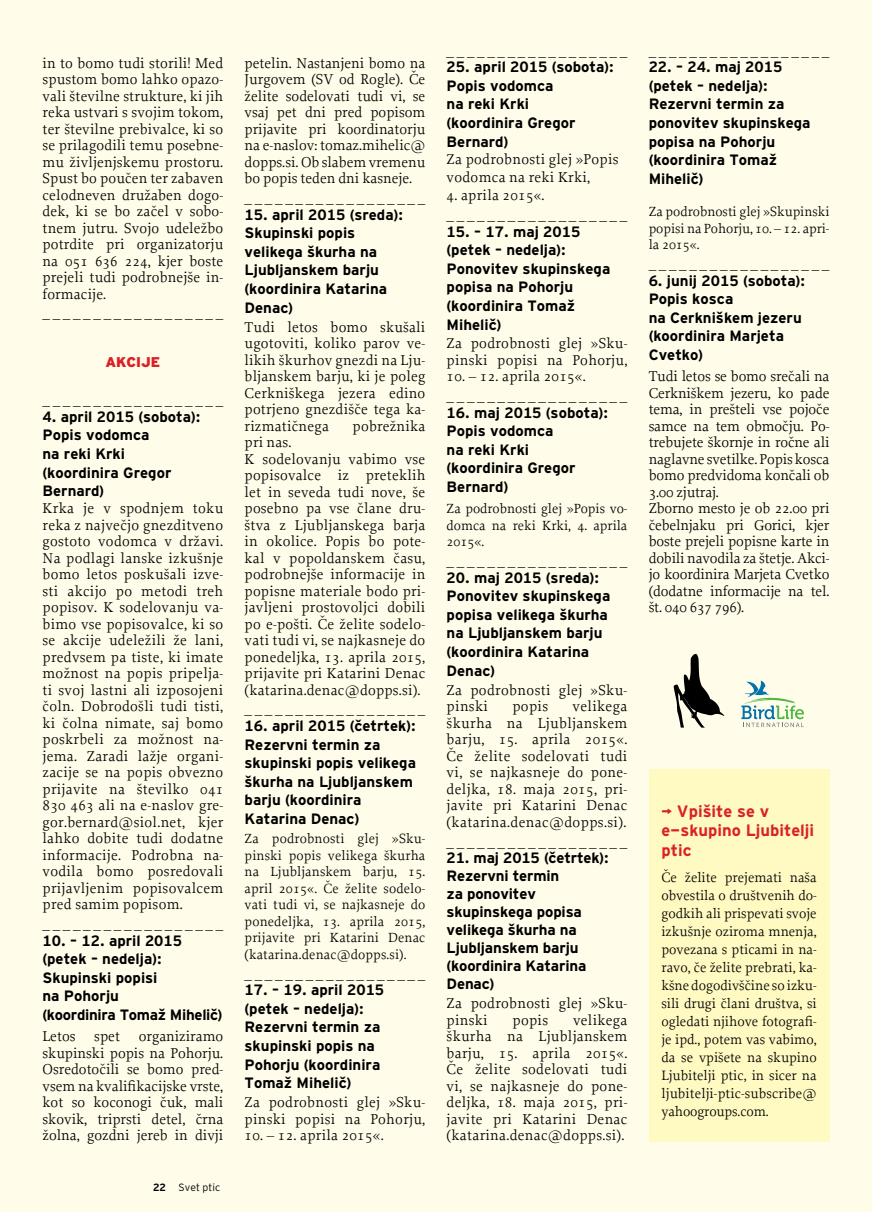
<style>
.page{position:relative;width:872px;height:1212px;background:#fff}
.page>*{position:absolute;margin:0;border:0;box-sizing:border-box;transform-origin:0 0}
.t1{font:700 16.5px/19.5px "Interstate Bold Mono CE";color:#da2128}
.t2{font:15px/16.5px "Proforma";letter-spacing:.015em;color:#000}
.t3{font:700 15px/18.6px "Interstate Bold Mono CE";color:#000}
.t4{font:15px/16.5px "Proforma";letter-spacing:-.01em;color:#000}
.t5{font:14.25px/18px "Proforma";letter-spacing:.005em;color:#000;text-align:justify}
.t6{font:900 14.1px "Interstate Black Mono CE";color:#da2128}
.t7{font:13.95px/16.5px "Proforma";color:#000;text-align:justify}
.t8{font:300 10.5px "Interstate Light Mono CE";color:#000}
.s1{font-family:"Interstate Bold Mono CE";font-weight:700}
</style>
<div class="page">
<div style="left:0;top:0;width:871px;height:1212px;background:#fffde9"></div>
<svg style="left:871px;top:0;width:1px;height:1212px"></svg>
<svg style="left:741px;top:681px;width:63px;height:46px"></svg>
<svg style="left:673px;top:654px;width:51px;height:74px"></svg>
<div style="left:648px;top:769px;width:181px;height:373px;background:#fffac2"></div>
<p class="t2" style="left:43px;top:54px;width:182px;text-align:justify">in to bomo tudi storili! Med spustom bomo lahko opazo&shy;vali številne strukture, ki jih reka ustvari s svojim tokom, ter številne prebivalce, ki so se prilagodili temu posebne&shy;mu življenjskemu prostoru.<br>Spust bo poučen ter zabaven celodneven družaben dogo&shy;dek, ki se bo začel v sobo&shy;tnem jutru. Svojo udeležbo potrdite pri organizatorju na 051 636 224, kjer boste prejeli tudi podrobnejše in&shy;formacije.</p>
<p class="t2" style="left:43px;top:303px;width:182px">_ _ _ _ _ _ _ _ _ _ _ _ _ _ _ _ _ _</p>
<p class="t6" style="left:105px;top:354px;width:56px">AKCIJE</p>
<p class="t2" style="left:43px;top:390px;width:182px">_ _ _ _ _ _ _ _ _ _ _ _ _ _ _ _ _ _</p>
<p class="t3" style="left:43px;top:407px;width:159px">4. april 2015 (sobota):<br>Popis vodomca<br>na reki Krki (koordinira Gregor<br>Bernard)</p>
<p class="t2" style="left:43px;top:500px;width:182px">Krka je v spodnjem toku reka z največjo gnezditveno gostoto vodomca v državi.<br>Na podlagi lanske izkušnje bomo letos poskušali izve&shy;sti akcijo po metodi treh popisov. K sodelovanju va&shy;bimo vse popisovalce, ki so se akcije udeležili že lani, predvsem pa tiste, ki imate možnost na popis pripelja&shy;ti svoj lastni ali izposojeni čoln. Dobrodošli tudi tisti, ki čolna nimate, saj bomo poskrbeli za možnost na&shy;jema. Zaradi lažje organi&shy;zacije se na popis obvezno prijavite na številko 041<br>830 463 ali na e-naslov gre&shy;gor.bernard@siol.net, kjer lahko dobite tudi dodatne informacije. Podrobna na&shy;vodila bomo posredovali prijavljenim popisovalcem pred samim popisom.<br>_ _ _ _ _ _ _ _ _ _ _ _ _ _ _ _ _ _</p>
<p class="t3" style="left:43px;top:931px;width:182px">10. – 12. april 2015 (petek – nedelja):<br>Skupinski popisi<br>na Pohorju<br>(koordinira Tomaž Mihelič)</p>
<p class="t2" style="left:43px;top:1028px;width:182px;text-align:justify">Letos spet organiziramo skupinski popis na Pohorju.<br>Osredotočili se bomo pred&shy;vsem na kvalifikacijske vrste, kot so koconogi čuk, mali skovik, triprsti detel, črna žolna, gozdni jereb in divji</p>
<p class="t8" style="left:153px;top:1181px;width:69px"><span class="s1">22</span> Svet ptic</p>
<p class="t2" style="left:244px;top:54px;width:182px;text-align:justify">petelin. Nastanjeni bomo na Jurgovem (SV od Rogle). Če želite sodelovati tudi vi, se vsaj pet dni pred popisom prijavite pri koordinatorju na e-naslov: tomaz.mihelic@ dopps.si. Ob slabem vremenu bo popis teden dni kasneje.</p>
<p class="t2" style="left:244px;top:188px;width:182px">_ _ _ _ _ _ _ _ _ _ _ _ _ _ _ _ _ _</p>
<p class="t3" style="left:244px;top:205px;width:160px">15. april 2015 (sreda):<br>Skupinski popis velikega škurha na<br>Ljubljanskem barju (koordinira Katarina<br>Denac)</p>
<p class="t2" style="left:244px;top:318px;width:182px;text-align:justify">Tudi letos bomo skušali ugotoviti, koliko parov ve&shy;likih škurhov gnezdi na Lju&shy;bljanskem barju, ki je poleg Cerkniškega jezera edino potrjeno gnezdišče tega ka&shy;rizmatičnega</p>
<p class="t2" style="left:352px;top:417px;width:74px">pobrežnika</p>
<p class="t2" style="left:244px;top:434px;width:182px">pri nas.<br>K sodelovanju vabimo vse popisovalce iz preteklih let in seveda tudi nove, še posebno pa vse člane dru&shy;štva z Ljubljanskega barja in okolice. Popis bo pote&shy;kal v popoldanskem času, podrobnejše informacije in popisne materiale bodo pri&shy;javljeni prostovoljci dobili po e-pošti. Če želite sodelo&shy;vati tudi vi, se najkasneje do ponedeljka, 13. aprila 2015, prijavite pri Katarini Denac (katarina.denac@dopps.si). _ _ _ _ _ _ _ _ _ _ _ _ _ _ _ _ _ _</p>
<p class="t3" style="left:244px;top:716px;width:173px">16. april 2015 (četrtek):<br>Rezervni termin za skupinski popis velikega škurha na Ljubljanskem barju (koordinira<br>Katarina Denac)</p>
<p class="t7" style="left:244px;top:830px;width:182px">Za podrobnosti glej »Sku&shy;pinski popis velikega škurha na Ljubljanskem barju, 15. april 2015«. Če želite sodelo&shy;vati tudi vi, se najkasneje do ponedeljka, 13. aprila 2015, prijavite pri Katarini Denac (katarina.denac@dopps.si).</p>
<p class="t2" style="left:244px;top:963px;width:182px">_ _ _ _ _ _ _ _ _ _ _ _ _ _ _ _ _ _</p>
<p class="t3" style="left:244px;top:980px;width:141px">17. – 19. april 2015 (petek – nedelja):<br>Rezervni termin za skupinski popis na<br>Pohorju (koordinira<br>Tomaž Mihelič)</p>
<p class="t2" style="left:244px;top:1094px;width:182px">Za podrobnosti glej »Sku&shy;pinski popisi na Pohorju,</p>
<p class="t2" style="left:244px;top:1127px;width:141px">10. – 12. aprila 2015«.</p>
<p class="t2" style="left:446px;top:40px;width:182px">_ _ _ _ _ _ _ _ _ _ _ _ _ _ _ _ _ _</p>
<p class="t3" style="left:446px;top:58px;width:169px">25. april 2015 (sobota):<br>Popis vodomca<br>na reki Krki<br>(koordinira Gregor<br>Bernard)</p>
<p class="t2" style="left:446px;top:150px;width:173px;line-height:17.9px">Za podrobnosti glej »Popis vodomca na reki Krki,</p>
<p class="t2" style="left:446px;top:186px;width:182px;line-height:17.9px">4. aprila 2015«.<br>_ _ _ _ _ _ _ _ _ _ _ _ _ _ _ _ _ _</p>
<p class="t3" style="left:446px;top:222px;width:165px">15. – 17. maj 2015 (petek – nedelja):<br>Ponovitev skupinskega popisa na Pohorju (koordinira Tomaž<br>Mihelič)</p>
<p class="t2" style="left:446px;top:335px;width:182px">Za podrobnosti glej »Sku&shy;pinski popisi na Pohorju,</p>
<p class="t2" style="left:446px;top:367px;width:182px;line-height:17.9px">10. – 12. aprila 2015«.<br>_ _ _ _ _ _ _ _ _ _ _ _ _ _ _ _ _ _</p>
<p class="t3" style="left:446px;top:403px;width:163px">16. maj 2015 (sobota):<br>Popis vodomca<br>na reki Krki (koordinira Gregor<br>Bernard)</p>
<p class="t7" style="left:446px;top:500px;width:182px">Za podrobnosti glej »Popis vo&shy;domca na reki Krki, 4. aprila 2015«.</p>
<p class="t2" style="left:446px;top:551px;width:182px">_ _ _ _ _ _ _ _ _ _ _ _ _ _ _ _ _ _</p>
<p class="t3" style="left:446px;top:568px;width:165px">20. maj 2015 (sreda):<br>Ponovitev skupinskega popisa velikega škurha na Ljubljanskem barju (koordinira Katarina<br>Denac)</p>
<p class="t2" style="left:446px;top:681px;width:182px">Za podrobnosti glej »Sku&shy;pinski</p>
<p class="t2" style="left:446px;top:698px;width:182px;text-align:justify;text-indent:126px">velikega škurha na Ljubljanskem barju, 15. aprila 2015«.<br>Če želite sodelovati tudi vi, se najkasneje do pone&shy;deljka, 18. maja 2015, pri&shy;javite pri Katarini Denac (katarina.denac@dopps.si). _ _ _ _ _ _ _ _ _ _ _ _ _ _ _ _ _ _</p>
<p class="t3" style="left:446px;top:848px;width:164px;line-height:18px">21. maj 2015 (četrtek):<br>Rezervni termin<br>za ponovitev skupinskega popisa velikega škurha na<br>Ljubljanskem barju (koordinira Katarina<br>Denac)</p>
<p class="t2" style="left:446px;top:995px;width:182px">Za podrobnosti glej »Sku&shy;pinski</p>
<p class="t2" style="left:512px;top:698px;width:37px">popis</p>
<p class="t2" style="left:446px;top:1011px;width:182px;text-align:justify;text-indent:126px">velikega škurha na Ljubljanskem barju, 15. aprila 2015«.<br>Če želite sodelovati tudi vi, se najkasneje do pone&shy;deljka, 18. maja 2015, pri&shy;javite pri Katarini Denac (katarina.denac@dopps.si).</p>
<p class="t2" style="left:512px;top:1011px;width:37px">popis</p>
<p class="t2" style="left:648px;top:40px;width:182px">_ _ _ _ _ _ _ _ _ _ _ _ _ _ _ _ _ _</p>
<p class="t3" style="left:648px;top:58px;width:163px">22. – 24. maj 2015 (petek – nedelja):<br>Rezervni termin za ponovitev skupinskega popisa na Pohorju (koordinira Tomaž<br>Mihelič)</p>
<p class="t7" style="left:648px;top:203px;width:182px">Za podrobnosti glej »Skupinski popisi na Pohorju, 10. – 12. apri&shy;la 2015«.</p>
<p class="t2" style="left:648px;top:254px;width:182px">_ _ _ _ _ _ _ _ _ _ _ _ _ _ _ _ _ _</p>
<p class="t3" style="left:648px;top:271px;width:158px">6. junij 2015 (sobota):<br>Popis kosca<br>na Cerkniškem jezeru (koordinira Marjeta<br>Cvetko)</p>
<p class="t4" style="left:648px;top:368px;width:182px">Tudi letos se bomo srečali na<br>Cerkniškem jezeru, ko pade tema, in prešteli vse pojoče samce na tem območju. Po&shy;trebujete škornje in ročne ali naglavne svetilke. Popis kosca bomo predvidoma končali ob<br>3.00 zjutraj.<br>Zborno mesto je ob 22.00 pri čebelnjaku pri Gorici, kjer boste prejeli popisne karte in dobili navodila za štetje. Akci&shy;jo koordinira Marjeta Cvetko (dodatne informacije na tel. št. 040 637 796).</p>
<p class="t1" style="left:661px;top:801px;width:154px">¬ Vpišite se v e-skupino Ljubitelji ptic</p>
<p class="t5" style="left:661px;top:868px;width:157px">Če želite prejemati naša obvestila o društvenih do&shy;godkih ali prispevati svoje izkušnje oziroma mnenja, povezana s pticami in na&shy;ravo, če želite prebrati, ka&shy;kšne dogodivščine so izku&shy;sili drugi člani društva, si ogledati njihove fotografi&shy;je ipd., potem vas vabimo, da se vpišete na skupino Ljubitelji ptic, in sicer na ljubitelji-ptic-subscribe@ yahoogroups.com.</p>
</div>
